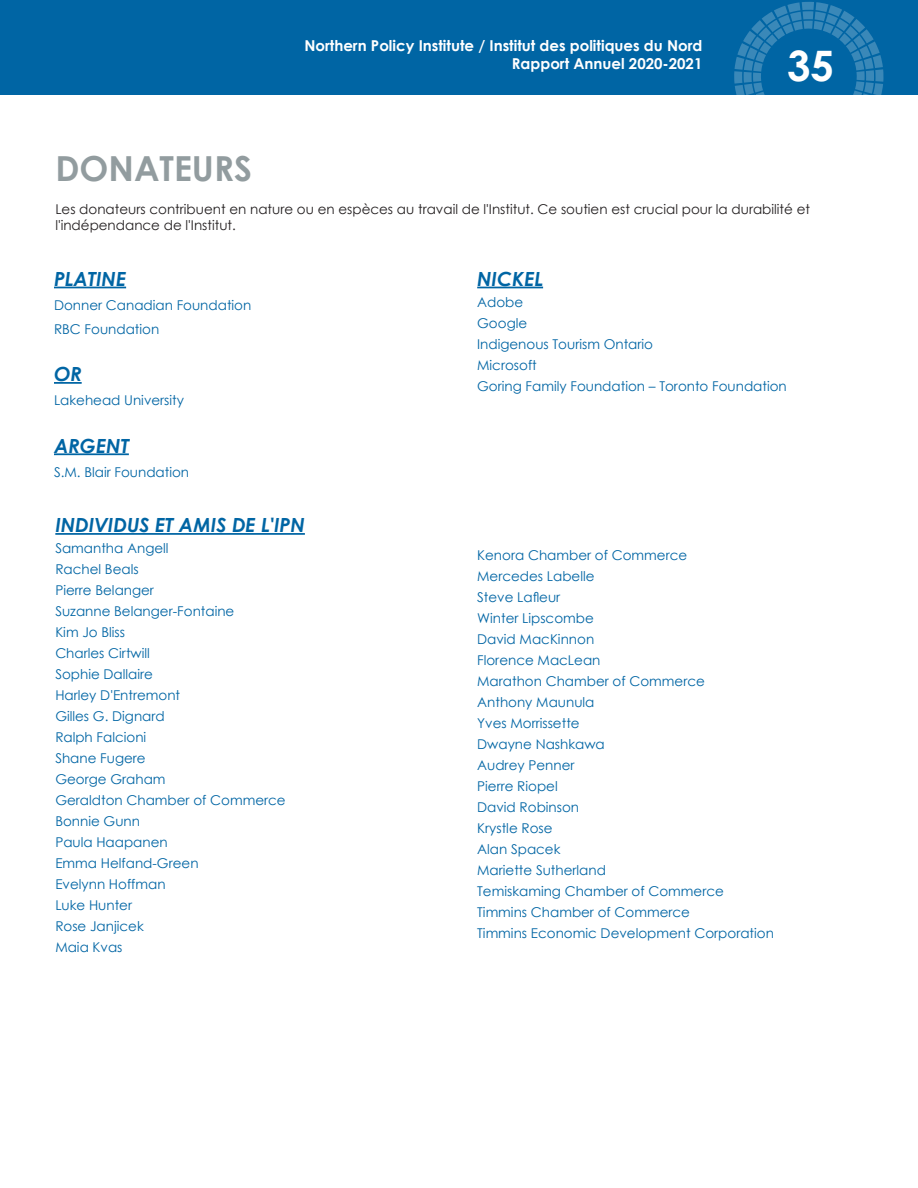
<style>
.page{position:relative;width:918px;height:1188px;background:#fff}
.page>*{position:absolute;margin:0;border:0;box-sizing:border-box;transform-origin:0 0}
.t1{font:700 42px "Century Gothic";color:#fff}
.Sub-title{font:700 34.5px "Century Gothic";color:#929c9f}
.Body{font:italic 700 19.5px "Century Gothic";color:#0065a4}
.t2{font:700 15px/18px "Century Gothic";color:#fff;text-align:right}
.Body-2{font:13.5px "Century Gothic";color:#0065a4}
.Body-3{font:13.5px/16.2px "Century Gothic";color:#231f20}
</style>
<div class="page">
<div style="left:0;top:0;width:918px;height:95px;background:#0065a4"></div>
<svg style="left:734px;top:2px;width:150px;height:93px"></svg>
<hr style="left:54px;top:287px;width:72px;height:1px;background:#0065a4">
<hr style="left:54px;top:382px;width:28px;height:2px;background:#0065a4">
<hr style="left:54px;top:453px;width:75px;height:2px;background:#0065a4">
<hr style="left:477px;top:287px;width:66px;height:1px;background:#0065a4">
<hr style="left:55px;top:533px;width:250px;height:2px;background:#0065a4">
<p class="t2" style="left:304px;top:36px;width:400px">Northern Policy Institute / Institut des politiques du Nord<br>Rapport Annuel 2020-2021</p>
<h1 class="t1" style="left:787px;top:33px;width:49px">35</h1>
<p class="Sub-title" style="left:55px;top:143px;width:198px">DONATEURS</p>
<p class="Body-3" style="left:55px;top:201px;width:756px">Les donateurs contribuent en nature ou en espèces au travail de l'Institut. Ce soutien est crucial pour la durabilité et l'indépendance de l'Institut.</p>
<p class="Body" style="left:54px;top:264px;width:74px">PLATINE</p>
<p class="Body-2" style="left:54px;top:295px;width:199px">Donner Canadian Foundation</p>
<p class="Body-2" style="left:54px;top:319px;width:107px">RBC Foundation</p>
<p class="Body" style="left:54px;top:359px;width:29px">OR</p>
<p class="Body-2" style="left:54px;top:391px;width:132px">Lakehead University</p>
<p class="Body" style="left:54px;top:431px;width:76px">ARGENT</p>
<p class="Body-2" style="left:54px;top:462px;width:137px">S.M. Blair Foundation</p>
<p class="Body" style="left:477px;top:264px;width:67px">NICKEL</p>
<p class="Body-2" style="left:477px;top:292px;width:48px">Adobe</p>
<p class="Body-2" style="left:477px;top:313px;width:52px">Google</p>
<p class="Body-2" style="left:477px;top:334px;width:177px">Indigenous Tourism Ontario</p>
<p class="Body-2" style="left:477px;top:355px;width:61px">Microsoft</p>
<p class="Body-2" style="left:477px;top:376px;width:311px">Goring Family Foundation – Toronto Foundation</p>
<p class="Body" style="left:55px;top:510px;width:251px">INDIVIDUS ET AMIS DE L'IPN</p>
<p class="Body-2" style="left:55px;top:539px;width:115px">Samantha Angell</p>
<p class="Body-2" style="left:55px;top:560px;width:85px">Rachel Beals</p>
<p class="Body-2" style="left:55px;top:581px;width:100px">Pierre Belanger</p>
<p class="Body-2" style="left:55px;top:602px;width:181px">Suzanne Belanger-Fontaine</p>
<p class="Body-2" style="left:55px;top:623px;width:71px">Kim Jo Bliss</p>
<p class="Body-2" style="left:55px;top:644px;width:96px">Charles Cirtwill</p>
<p class="Body-2" style="left:55px;top:665px;width:99px">Sophie Dallaire</p>
<p class="Body-2" style="left:55px;top:686px;width:126px">Harley D'Entremont</p>
<p class="Body-2" style="left:55px;top:707px;width:111px">Gilles G. Dignard</p>
<p class="Body-2" style="left:55px;top:728px;width:92px">Ralph Falcioni</p>
<p class="Body-2" style="left:55px;top:749px;width:92px">Shane Fugere</p>
<p class="Body-2" style="left:55px;top:770px;width:112px">George Graham</p>
<p class="Body-2" style="left:55px;top:791px;width:232px">Geraldton Chamber of Commerce</p>
<p class="Body-2" style="left:55px;top:812px;width:86px">Bonnie Gunn</p>
<p class="Body-2" style="left:55px;top:833px;width:114px">Paula Haapanen</p>
<p class="Body-2" style="left:55px;top:854px;width:145px">Emma Helfand-Green</p>
<p class="Body-2" style="left:55px;top:875px;width:112px">Evelynn Hoffman</p>
<p class="Body-2" style="left:55px;top:896px;width:78px">Luke Hunter</p>
<p class="Body-2" style="left:55px;top:917px;width:90px">Rose Janjicek</p>
<p class="Body-2" style="left:55px;top:938px;width:69px">Maia Kvas</p>
<p class="Body-2" style="left:477px;top:546px;width:212px">Kenora Chamber of Commerce</p>
<p class="Body-2" style="left:477px;top:567px;width:119px">Mercedes Labelle</p>
<p class="Body-2" style="left:477px;top:588px;width:85px">Steve Lafleur</p>
<p class="Body-2" style="left:477px;top:609px;width:118px">Winter Lipscombe</p>
<p class="Body-2" style="left:477px;top:630px;width:119px">David MacKinnon</p>
<p class="Body-2" style="left:477px;top:651px;width:125px">Florence MacLean</p>
<p class="Body-2" style="left:477px;top:672px;width:229px">Marathon Chamber of Commerce</p>
<p class="Body-2" style="left:477px;top:693px;width:119px">Anthony Maunula</p>
<p class="Body-2" style="left:477px;top:714px;width:104px">Yves Morrissette</p>
<p class="Body-2" style="left:477px;top:735px;width:129px">Dwayne Nashkawa</p>
<p class="Body-2" style="left:477px;top:756px;width:99px">Audrey Penner</p>
<p class="Body-2" style="left:477px;top:777px;width:82px">Pierre Riopel</p>
<p class="Body-2" style="left:477px;top:798px;width:103px">David Robinson</p>
<p class="Body-2" style="left:477px;top:819px;width:77px">Krystle Rose</p>
<p class="Body-2" style="left:477px;top:840px;width:85px">Alan Spacek</p>
<p class="Body-2" style="left:477px;top:861px;width:130px">Mariette Sutherland</p>
<p class="Body-2" style="left:477px;top:882px;width:248px">Temiskaming Chamber of Commerce</p>
<p class="Body-2" style="left:477px;top:903px;width:214px">Timmins Chamber of Commerce</p>
<p class="Body-2" style="left:477px;top:924px;width:298px">Timmins Economic Development Corporation</p>
</div>
